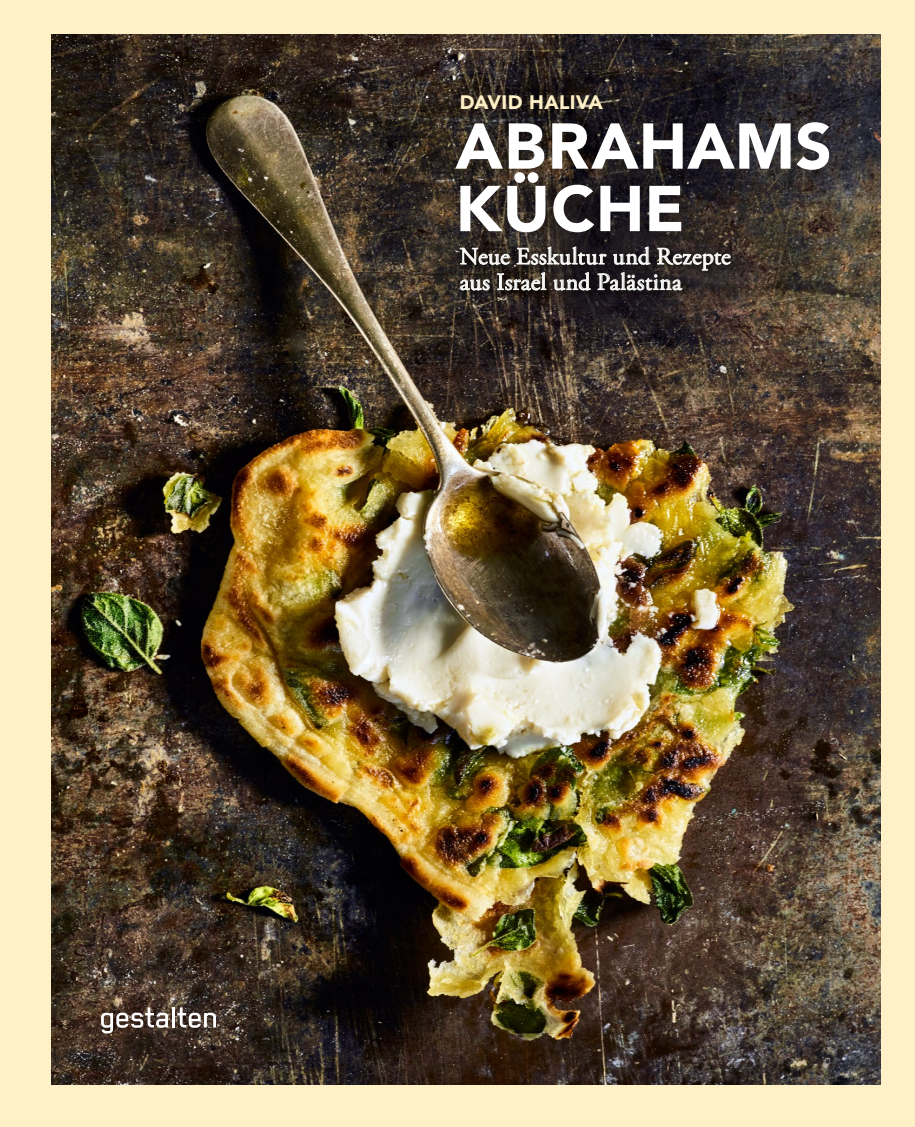
<style>
.page{position:relative;width:915px;height:1127px;background:#fff}
.page>*{position:absolute;margin:0;border:0;box-sizing:border-box;transform-origin:0 0}
.t1{font:900 64.05px/62.4px "Avenir";letter-spacing:.015em;color:#fff}
.t2{font:24px/25.5px "Adobe Garamond Pro";letter-spacing:.01em;color:#fff}
.t3{font:900 19.5px "Avenir";letter-spacing:.015em;color:#fff1c7}
</style>
<div class="page">
<div style="left:0;top:0;width:914px;height:1127px;background:#fff1c7"></div>
<img style="left:51px;top:34px;width:829px;height:1050px">
<hr style="left:172px;top:1007px;width:2px;height:20px;background:#fff">
<svg style="left:177px;top:1007px;width:39px;height:21px"></svg>
<svg style="left:101px;top:1007px;width:67px;height:26px;background:#7a6d66"></svg>
<div style="left:459px;top:245px;width:279px;height:53px;background:#000;opacity:.7"></div>
<svg style="left:460px;top:247px;width:270px;height:57px;background:#46403e"></svg>
<p class="t3" style="left:459px;top:85px;width:145px">DAVID HALIVA</p>
<h1 class="t1" style="left:455px;top:114px;width:378px">ABRAHAMS<br>KÜCHE</h1>
<p class="t2" style="left:459px;top:245px;width:272px">Neue Esskultur und Rezepte aus Israel und Palästina</p>
</div>
